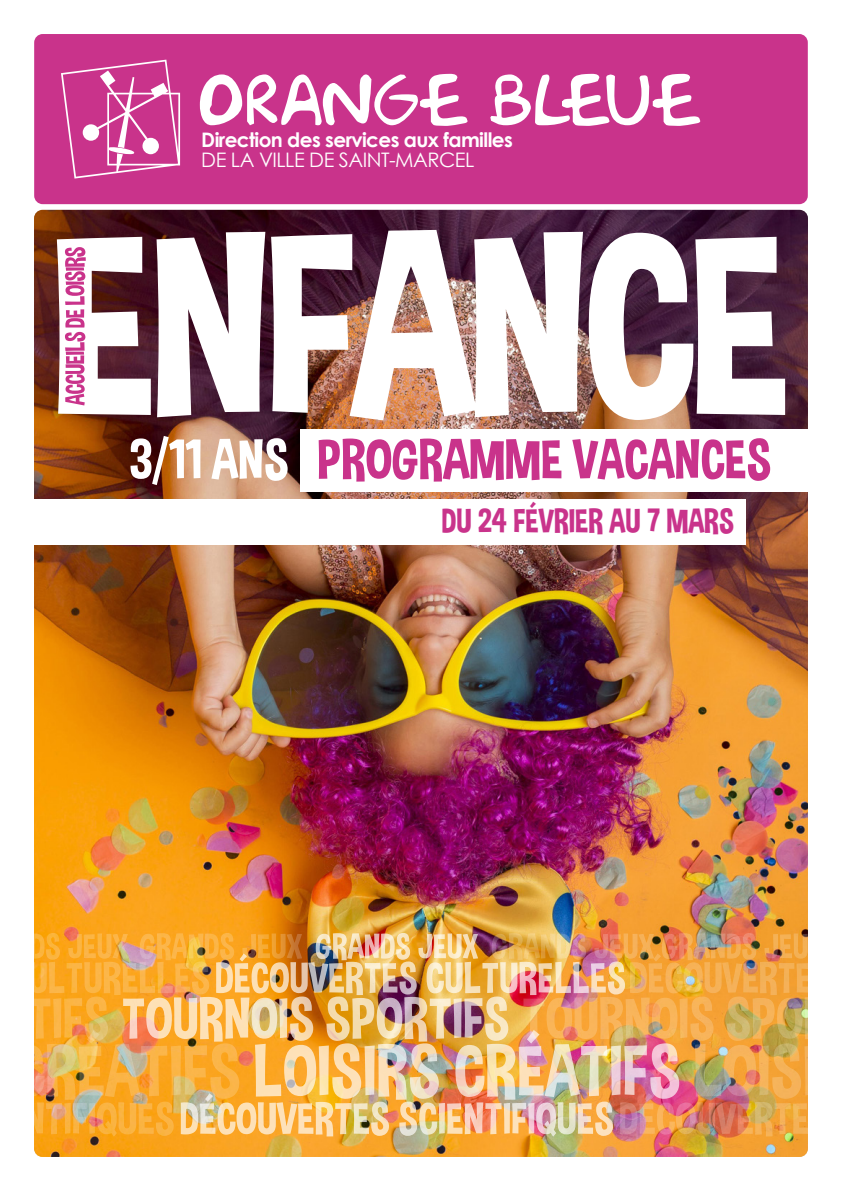
<style>
.page{position:relative;width:842px;height:1191px;background:#fff}
.page>*{position:absolute;margin:0;border:0;box-sizing:border-box;transform-origin:0 0}
.t1{font:56px "Dimbo";color:#c9338b}
.t2{font:34px "Dimbo";color:#c9338b}
.t3{font:700 20px "Century Gothic";letter-spacing:-.03em;color:#fff}
.t4{font:20px "Century Gothic";letter-spacing:-.025em;color:#fff}
.s1{color:#fff}
</style>
<div class="page">
<div style="left:34px;top:34px;width:774px;height:170px;background:#c9338b;border-radius:9px"></div>
<img style="left:34px;top:210px;width:774px;height:947px">
<div style="left:300px;top:430px;width:508px;height:62px;background:#fff"></div>
<div style="left:34px;top:499px;width:712px;height:45px;background:#fff"></div>
<svg style="left:200px;top:74px;width:500px;height:52px"></svg>
<svg style="left:61px;top:60px;width:119px;height:119px"></svg>
<img style="left:34px;top:933px;width:774px;height:203px">
<img style="left:57px;top:230px;width:728px;height:190px">
<svg style="left:65px;top:247px;width:21px;height:158px"></svg>
<p class="t3" style="left:201px;top:131px;width:313px">Direction des services aux familles</p>
<p class="t4" style="left:201px;top:151px;width:274px">DE LA VILLE DE SAINT-MARCEL</p>
<h1 class="t1" style="left:130px;top:428px;width:643px"><span class="s1">3/11 ANS</span> PROGRAMME VACANCES</h1>
<h2 class="t2" style="left:442px;top:502px;width:294px">DU 24 FÉVRIER AU 7 MARS</h2>
</div>
